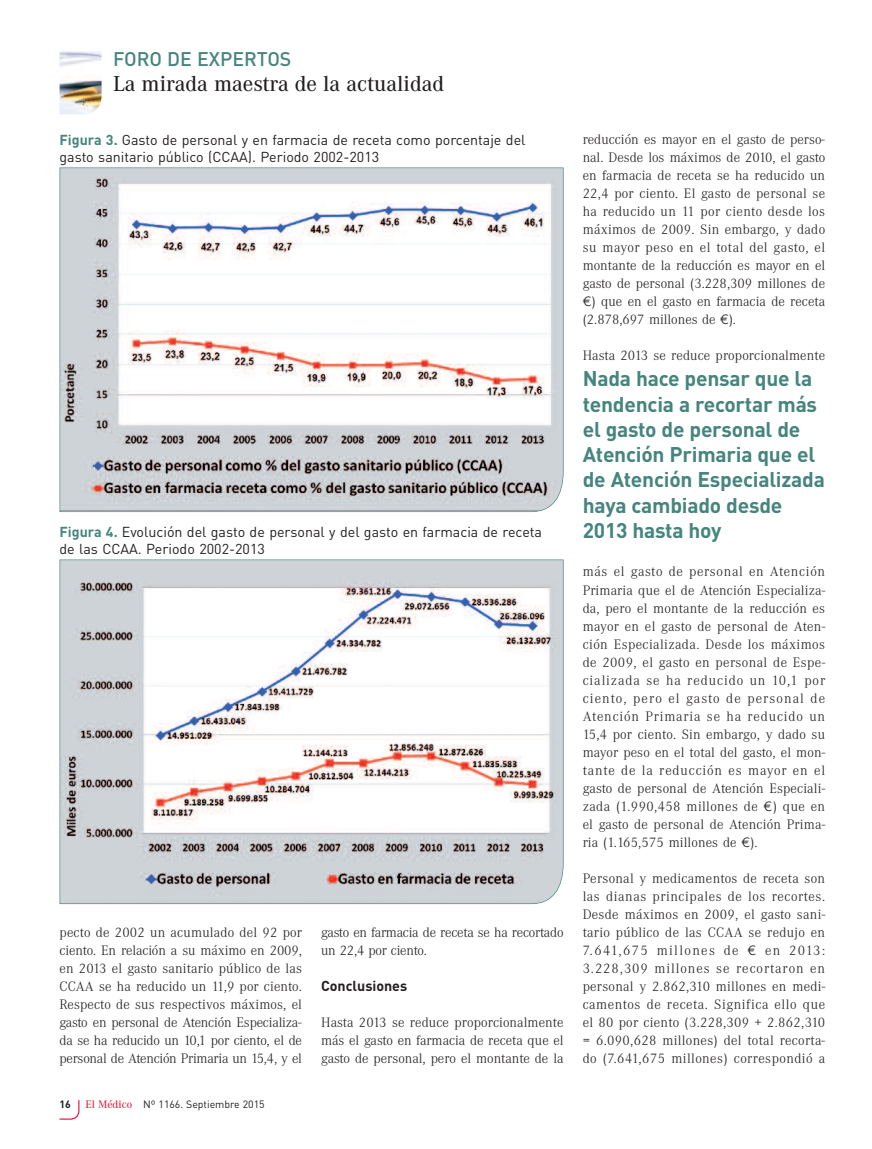
<style>
.page{position:relative;width:872px;height:1149px;background:#fff}
.page>*{position:absolute;margin:0;border:0;box-sizing:border-box;transform-origin:0 0}
.t1{font:500 22.5px "Corporate A";color:#231f20}
.t2{font:700 21px/25.2px "DIN";letter-spacing:-.01em;color:#45857d}
.t3{font:500 19.5px "DIN";color:#45857d}
.t4{font:300 14.25px/18px "Corporate A";color:#231f20;text-align:justify}
.t5{font:14.25px/17.1px "DIN";color:#231f20}
.t6{font:700 14.25px "DIN";color:#231f20}
.t7{font:10.5px "DIN";color:#231f20}
.t8{font:700 10.5px "DIN";color:#231f20}
.s1{font-weight:700;color:#45857d}
.s2{font-family:"Corporate A";font-weight:500;font-size:11.25px;color:#e4183e}
.s3{font-family:"Euro Sans ITC";font-weight:400}
</style>
<div class="page">
<svg style="left:59px;top:1100px;width:21px;height:19px"></svg>
<img style="left:60px;top:51px;width:42px;height:63px">
<svg style="left:60px;top:167px;width:503px;height:345px"></svg>
<svg style="left:60px;top:559px;width:503px;height:344px"></svg>
<h3 class="t3" style="left:113px;top:48px;width:180px">FORO DE EXPERTOS</h3>
<h1 class="t1" style="left:113px;top:70px;width:332px">La mirada maestra de la actualidad</h1>
<p class="t5" style="left:60px;top:131px;width:467px"><span class="s1">Figura 3.</span> Gasto de personal y en farmacia de receta como porcentaje del gasto sanitario público (CCAA). Periodo 2002-2013</p>
<p class="t5" style="left:60px;top:523px;width:484px"><span class="s1">Figura 4.</span> Evolución del gasto de personal y del gasto en farmacia de receta de las CCAA. Periodo 2002-2013</p>
<p class="t4" style="left:59px;top:922px;width:244px">pecto de 2002 un acumulado del 92 por ciento. En relación a su máximo en 2009, en 2013 el gasto sanitario público de las CCAA se ha reducido un 11,9 por ciento.<br>Respecto de sus respectivos máximos, el gasto en personal de Atención Especializa&shy;da se ha reducido un 10,1 por ciento, el de personal de Atención Primaria un 15,4, y el</p>
<p class="t4" style="left:321px;top:922px;width:244px">gasto en farmacia de receta se ha recortado un 22,4 por ciento.</p>
<p class="t6" style="left:321px;top:977px;width:88px">Conclusiones</p>
<p class="t4" style="left:321px;top:1012px;width:244px">Hasta 2013 se reduce proporcionalmente más el gasto en farmacia de receta que el gasto de personal, pero el montante de la</p>
<p class="t8" style="left:60px;top:1098px;width:13px">16</p>
<p class="t7" style="left:86px;top:1097px;width:180px"><span class="s2">El Médico</span> Nº 1166. Septiembre 2015</p>
<p class="t4" style="left:582px;top:130px;width:244px">reducción es mayor en el gasto de perso&shy;nal. Desde los máximos de 2010, el gasto en farmacia de receta se ha reducido un 22,4 por ciento. El gasto de personal se ha reducido un 11 por ciento desde los máximos de 2009. Sin embargo, y dado su mayor peso en el total del gasto, el montante de la reducción es mayor en el gasto de personal (3.228,309 millones de <span class="s3">¤</span>) que en el gasto en farmacia de receta (2.878,697 millones de <span class="s3">¤</span>).</p>
<p class="t4" style="left:582px;top:346px;width:244px">Hasta 2013 se reduce proporcionalmente</p>
<h2 class="t2" style="left:583px;top:366px;width:244px">Nada hace pensar que la tendencia a recortar más el gasto de personal de<br>Atención Primaria que el de Atención Especializada haya cambiado desde<br>2013 hasta hoy</h2>
<p class="t4" style="left:582px;top:562px;width:244px">más el gasto de personal en Atención Primaria que el de Atención Especializa&shy;da, pero el montante de la reducción es mayor en el gasto de personal de Aten&shy;ción Especializada. Desde los máximos de 2009, el gasto en personal de Espe&shy;cializada se ha reducido un 10,1 por ciento, pero el gasto de personal de Atención Primaria se ha reducido un 15,4 por ciento. Sin embargo, y dado su mayor peso en el total del gasto, el mon&shy;tante de la reducción es mayor en el gasto de personal de Atención Especiali&shy;zada (1.990,458 millones de <span class="s3">¤</span>) que en el gasto de personal de Atención Prima&shy;ria (1.165,575 millones de <span class="s3">¤</span>).</p>
<p class="t4" style="left:582px;top:868px;width:244px">Personal y medicamentos de receta son las dianas principales de los recortes.<br>Desde máximos en 2009, el gasto sani&shy;tario público de las CCAA se redujo en 7.641,675 millones de <span class="s3">¤</span> en 2013:<br>3.228,309 millones se recortaron en personal y 2.862,310 millones en medi&shy;camentos de receta. Significa ello que el 80 por ciento (3.228,309 + 2.862,310 = 6.090,628 millones) del total recorta&shy;do (7.641,675 millones) correspondió a</p>
</div>
